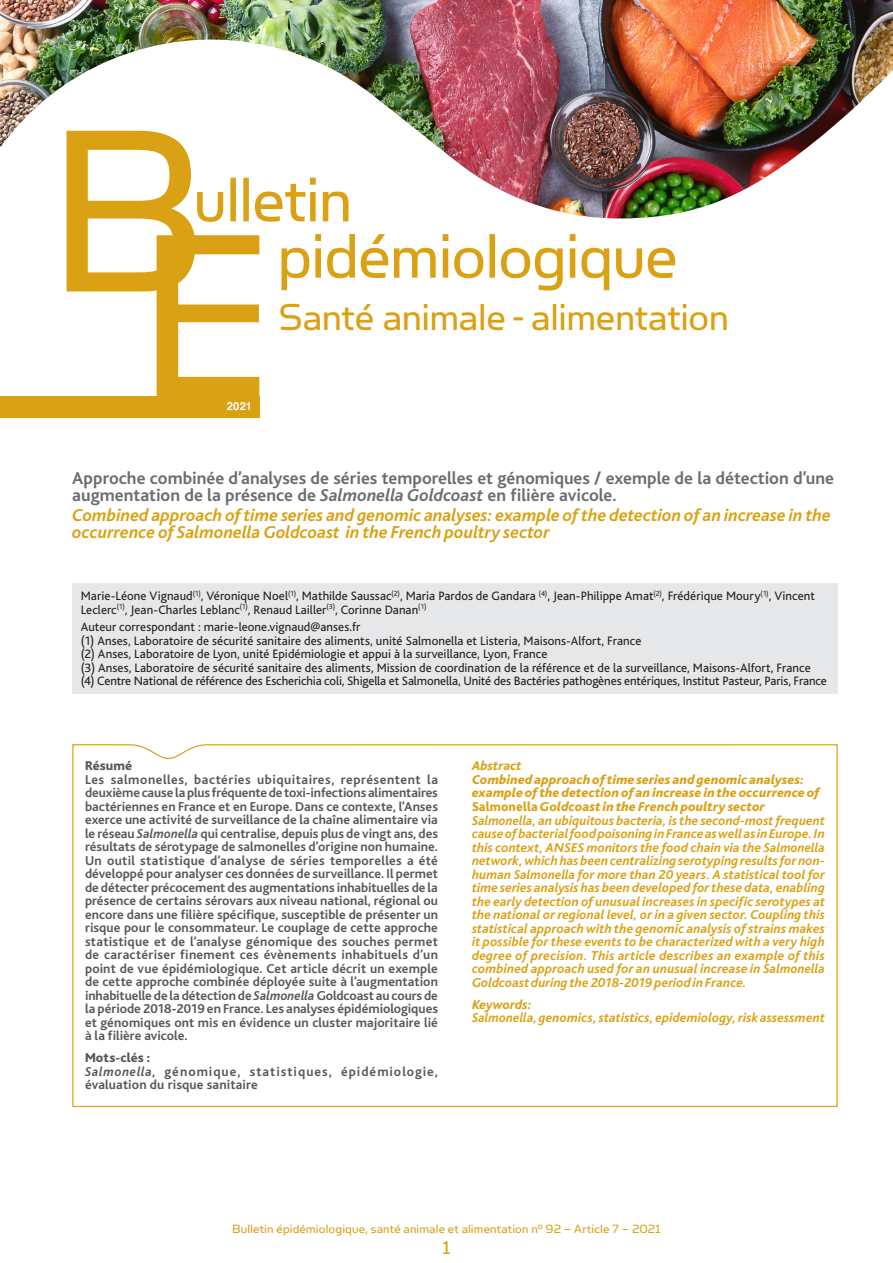
<style>
.page{position:relative;width:893px;height:1263px;background:#fff}
.page>*{position:absolute;margin:0;border:0;box-sizing:border-box;transform-origin:0 0}
.t1{font:42.3px "Simian Text Orangutan";letter-spacing:-.005em;color:#daa114}
.t2{font:21px "Simian Text Orangutan";color:#daa114}
.Titre_brève-encadré{font:700 18px/16.5px "Bliss";color:#6c6d70}
.Titre_brève-encadré-2{font:italic 700 18px/16.5px "Bliss";color:#daa114}
.Résumé_FR{font:700 13.5px/13.5px "Bliss";letter-spacing:.01em;color:#57585a;text-align:justify}
.Texte_Abstract_GB{font:italic 700 13.5px/13.5px "Bliss";letter-spacing:.005em;color:#daa114;text-align:justify;scale:.96 1}
.titre_anglais{font:italic 800 13.5px/13.8px "Bliss";letter-spacing:.01em;color:#daa114}
.Résumé_FR-2{font:700 13.5px/13.5px "Bliss";letter-spacing:.065em;color:#57585a}
.t3{font:13.5px "Simian Text Orangutan";letter-spacing:.01em;color:#daa114}
.ST_Abstract{font:italic 800 13.5px "Bliss";color:#daa114}
.ST_Résumé{font:800 13.5px "Bliss";letter-spacing:.005em;color:#57585a}
.Auteurs_2{font:12.75px "Bliss";color:#231f20}
.auteurs_1{font:12.75px/13.5px "Bliss";letter-spacing:.005em;color:#231f20}
.t4{font:700 11.1px "Helvetica";color:#fff}
.s1{font-style:italic}
.s2{font-style:normal}
</style>
<div class="page">
<img style="left:0;top:0;width:893px;height:218px">
<svg style="left:67px;top:131px;width:608px;height:265px"></svg>
<div style="left:0;top:396px;width:259px;height:21px;background:#daa114"></div>
<svg style="left:72px;top:744px;width:766px;height:364px"></svg>
<div style="left:72px;top:583px;width:766px;height:111px;background:#e6e7e9"></div>
<p class="t4" style="left:227px;top:397px;width:27px">2021</p>
<p class="t1" style="left:279px;top:294px;width:451px">Santé animale - alimentation</p>
<p class="Titre_brève-encadré" style="left:72px;top:470px;width:763px">Approche combinée d’analyses de séries temporelles et génomiques / exemple de la détection d’une augmentation de la présence de <span class="s1">Salmonella Goldcoast</span> en filière avicole.</p>
<p class="Titre_brève-encadré-2" style="left:72px;top:508px;width:760px">Combined approach of time series and genomic analyses: example of the detection of an increase in the occurrence of Salmonella Goldcoast in the French poultry sector</p>
<p class="auteurs_1" style="left:81px;top:589px;width:736px">Marie-Léone Vignaud<sup>(1)</sup>, Véronique Noel<sup>(1)</sup>, Mathilde Saussac<sup>(2)</sup>, Maria Pardos de Gandara <sup>(4)</sup>, Jean-Philippe Amat<sup>(2)</sup>, Frédérique Moury<sup>(1)</sup>, Vincent<br>Leclerc<sup>(1)</sup>, Jean-Charles Leblanc<sup>(1)</sup>, Renaud Lailler<sup>(3)</sup>, Corinne Danan<sup>(1)</sup></p>
<p class="Auteurs_2" style="left:81px;top:621px;width:281px">Auteur correspondant : marie-leone.vignaud@anses.fr</p>
<p class="Auteurs_2" style="left:81px;top:634px;width:562px">(1) Anses, Laboratoire de sécurité sanitaire des aliments, unité Salmonella et Listeria, Maisons-Alfort, France</p>
<p class="Auteurs_2" style="left:81px;top:648px;width:468px">(2) Anses, Laboratoire de Lyon, unité Epidémiologie et appui à la surveillance, Lyon, France</p>
<p class="Auteurs_2" style="left:81px;top:661px;width:732px">(3) Anses, Laboratoire de sécurité sanitaire des aliments, Mission de coordination de la référence et de la surveillance, Maisons-Alfort, France</p>
<p class="Auteurs_2" style="left:81px;top:675px;width:748px">(4) Centre National de référence des Escherichia coli, Shigella et Salmonella, Unité des Bactéries pathogènes entériques, Institut Pasteur, Paris, France</p>
<p class="ST_Résumé" style="left:85px;top:759px;width:49px">Résumé</p>
<p class="Résumé_FR" style="left:85px;top:773px;width:354px">Les salmonelles, bactéries ubiquitaires, représentent la deuxième cause la plus fréquente de toxi-infections alimentaires bactériennes en France et en Europe. Dans ce contexte, l’Anses exerce une activité de surveillance de la chaîne alimentaire via le réseau <span class="s1">Salmonella</span> qui centralise, depuis plus de vingt ans, des résultats de sérotypage de salmonelles d’origine non humaine.<br>Un outil statistique d’analyse de séries temporelles a été développé pour analyser ces données de surveillance. Il permet de détecter précocement des augmentations inhabituelles de la présence de certains sérovars aux niveau national, régional ou encore dans une filière spécifique, susceptible de présenter un risque pour le consommateur. Le couplage de cette approche statistique et de l’analyse génomique des souches permet de caractériser finement ces évènements inhabituels d’un point de vue épidémiologique. Cet article décrit un exemple de cette approche combinée déployée suite à l’augmentation inhabituelle de la détection de <span class="s1">Salmonella</span> Goldcoast au cours de la période 2018-2019 en France. Les analyses épidémiologiques et génomiques ont mis en évidence un cluster majoritaire lié à la filière avicole.</p>
<p class="ST_Résumé" style="left:85px;top:1051px;width:67px">Mots-clés :</p>
<p class="Résumé_FR-2" style="left:85px;top:1065px;width:354px"><span class="s1">Salmonella</span>, génomique, statistiques, épidémiologie, évaluation du risque sanitaire</p>
<p class="ST_Abstract" style="left:472px;top:759px;width:51px">Abstract</p>
<p class="titre_anglais" style="left:472px;top:772px;width:349px">Combined approach of time series and genomic analyses: example of the detection of an increase in the occurrence of<br><span class="s2">Salmonella</span> Goldcoast in the French poultry sector</p>
<p class="Texte_Abstract_GB" style="left:472px;top:814px;width:369px">Salmonella, an ubiquitous bacteria, is the second-most frequent cause of bacterial food poisoning in France as well as in Europe. In this context, ANSES monitors the food chain via the Salmonella network, which has been centralizing serotyping results for non&shy;human Salmonella for more than 20 years. A statistical tool for time series analysis has been developed for these data, enabling the early detection of unusual increases in specific serotypes at the national or regional level, or in a given sector. Coupling this statistical approach with the genomic analysis of strains makes it possible for these events to be characterized with a very high degree of precision. This article describes an example of this combined approach used for an unusual increase in Salmonella Goldcoast during the 2018-2019 period in France.</p>
<p class="ST_Abstract" style="left:472px;top:997px;width:61px">Keywords:</p>
<p class="Texte_Abstract_GB" style="left:472px;top:1011px;width:369px">Salmonella, genomics, statistics, epidemiology, risk assessment</p>
<p class="t3" style="left:232px;top:1221px;width:430px">Bulletin épidémiologique, santé animale et alimentation n° 92 – Article 7 – 2021</p>
<p class="t2" style="left:442px;top:1236px;width:10px">1</p>
</div>
